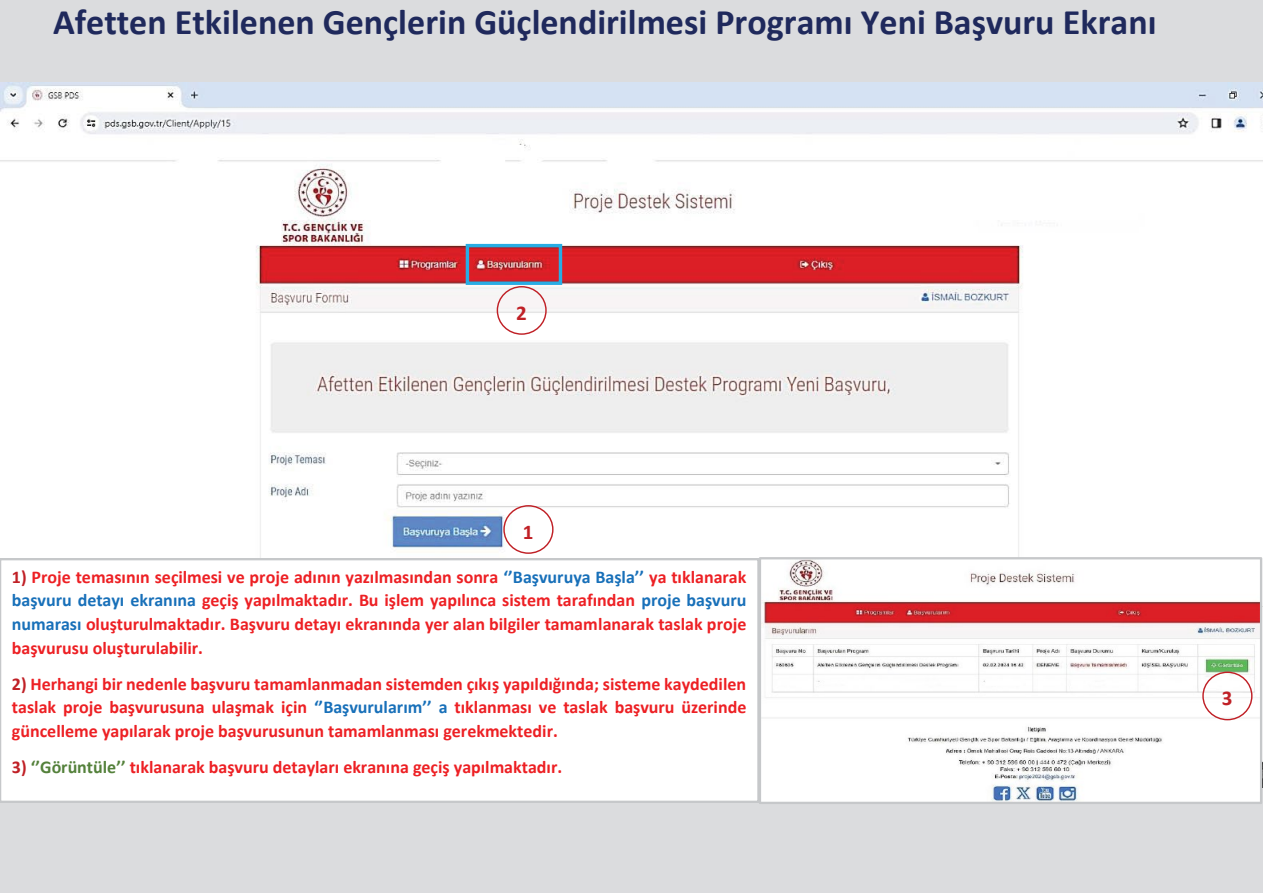
<style>
.page{position:relative;width:1263px;height:893px;background:#dbdcde}
.page>*{position:absolute;margin:0;border:0;box-sizing:border-box;transform-origin:0 0}
.t1{font:700 36px "Calibri";color:#1f295c}
.t2{font:700 21px "Calibri";color:#c02026}
.t3{font:700 18px/23.7px "Calibri";color:#ed2024;text-align:justify}
.s1{color:#c02026}
.s2{color:#1870b9}
.s3{color:#54813b}
</style>
<div class="page">
<img style="left:0;top:83px;width:1263px;height:705px">
<div style="left:0;top:558px;width:759px;height:245px;background:#fff"></div>
<div style="left:503px;top:505px;width:51px;height:49px;border:1px solid #c02026;border-radius:50%"></div>
<div style="left:497px;top:286px;width:50px;height:49px;border:1px solid #c02026;border-radius:50%"></div>
<div style="left:466px;top:244px;width:96px;height:41px;border:3px solid #28ade4"></div>
<img style="left:762px;top:560px;width:497px;height:241px">
<div style="left:759px;top:557px;width:503px;height:247px;border:2px solid #c6c8ca"></div>
<div style="left:1202px;top:672px;width:50px;height:48px;border:1px solid #c02026;border-radius:50%"></div>
<h1 class="t1" style="left:53px;top:-3px;width:1105px">Afetten Etkilenen Gençlerin Güçlendirilmesi Programı Yeni Başvuru Ekranı</h1>
<p class="t2" style="left:516px;top:298px;width:12px">2</p>
<p class="t2" style="left:523px;top:517px;width:12px">1</p>
<p class="t3" style="left:12px;top:564px;width:736px"><span class="s1">1)</span> Proje temasının seçilmesi ve proje adının yazılmasından sonra <span class="s2">‘’Başvuruya Başla’’</span> ya tıklanarak <span class="s2">başvuru detayı ekranına</span> geçiş yapılmaktadır. Bu işlem yapılınca sistem tarafından <span class="s2">proje başvuru numarası</span> oluşturulmaktadır. Başvuru detayı ekranında yer alan bilgiler tamamlanarak taslak proje başvurusu oluşturulabilir.</p>
<p class="t3" style="left:12px;top:671px;width:736px"><span class="s1">2)</span> Herhangi bir nedenle başvuru tamamlanmadan sistemden çıkış yapıldığında; sisteme kaydedilen taslak proje başvurusuna ulaşmak için <span class="s2">‘’Başvurularım’’ a</span> tıklanması ve taslak başvuru üzerinde güncelleme yapılarak proje başvurusunun tamamlanması gerekmektedir.</p>
<p class="t3" style="left:12px;top:754px;width:552px"><span class="s1">3)</span> <span class="s3">‘’Görüntüle’’</span> tıklanarak başvuru detayları ekranına geçiş yapılmaktadır.</p>
<p class="t2" style="left:1222px;top:684px;width:12px">3</p>
</div>
